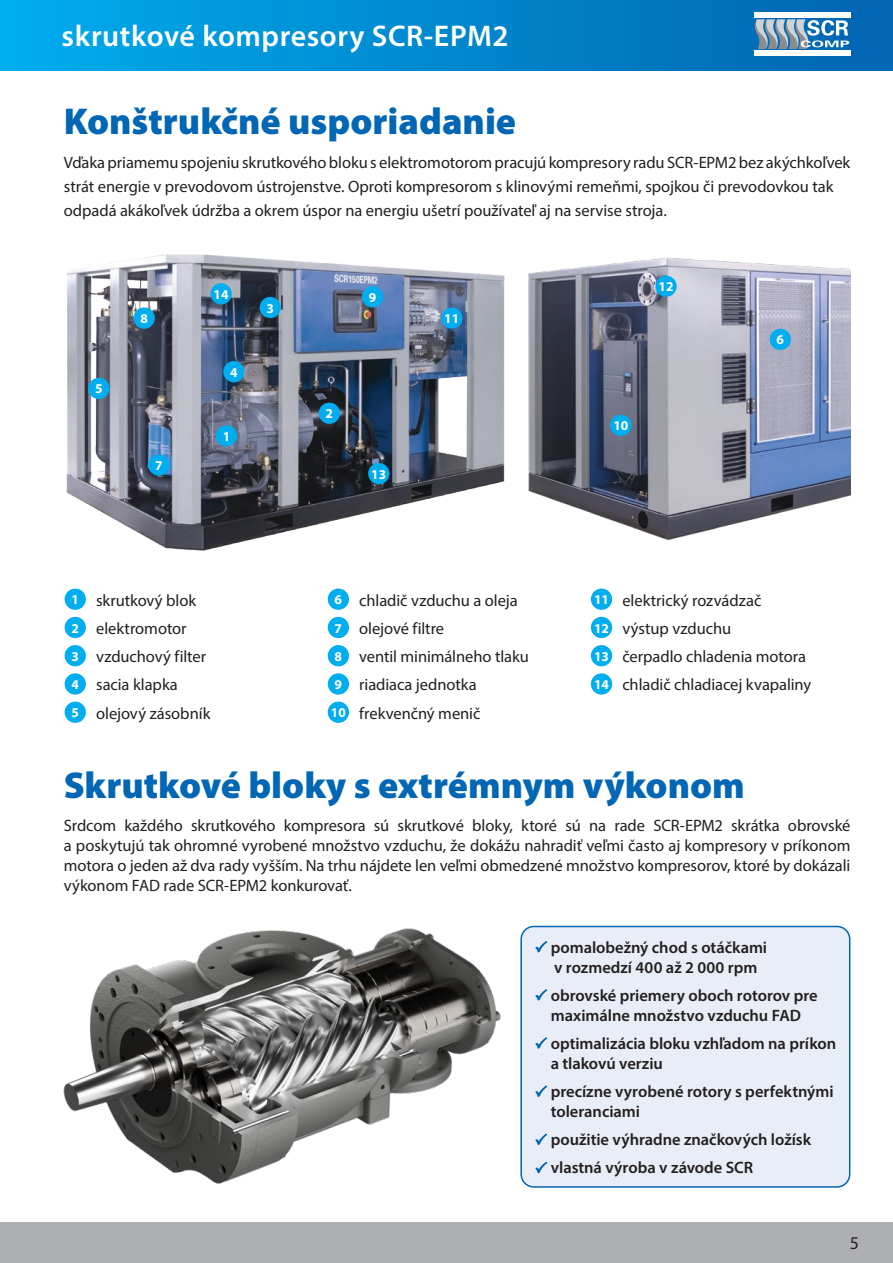
<style>
.page{position:relative;width:893px;height:1263px;background:#fff}
.page>*{position:absolute;margin:0;border:0;box-sizing:border-box;transform-origin:0 0}
.t1{font:900 37.5px "Myriad Pro";color:#0166b3}
.t2{font:600 30px "Myriad Pro";letter-spacing:.02em;color:#fff}
.t3{font:18px "Myriad Pro";color:#231f20}
.t4{font:16.5px/28.2px "Myriad Pro";letter-spacing:-.005em;color:#231f20}
.t5{font:600 16.5px/19.8px "Myriad Pro";color:#231f20}
.t6{font:700 13.5px "Myriad Pro";color:#fff}
.s1{font-weight:700;font-size:13.5px;color:#fff}
</style>
<div class="page">
<div style="left:0;top:1222px;width:893px;height:41px;background:#aeafb3"></div>
<div style="left:0;top:0;width:893px;height:70px;background:linear-gradient(to right,#00abec,#0767b2)"></div>
<div style="left:754px;top:13px;width:96px;height:5px;background:#fff"></div>
<div style="left:754px;top:50px;width:96px;height:5px;background:#fff"></div>
<svg style="left:754px;top:19px;width:95px;height:30px"></svg>
<img style="left:66px;top:254px;width:439px;height:297px">
<img style="left:528px;top:257px;width:322px;height:284px">
<div style="left:65px;top:589px;width:21px;height:21px;background:#00aeef;border-radius:50%"></div>
<div style="left:65px;top:617px;width:21px;height:21px;background:#00aeef;border-radius:50%"></div>
<div style="left:65px;top:645px;width:21px;height:21px;background:#00aeef;border-radius:50%"></div>
<div style="left:65px;top:673px;width:21px;height:22px;background:#00aeef;border-radius:50%"></div>
<div style="left:65px;top:702px;width:21px;height:21px;background:#00aeef;border-radius:50%"></div>
<div style="left:328px;top:589px;width:21px;height:21px;background:#00aeef;border-radius:50%"></div>
<div style="left:328px;top:617px;width:21px;height:21px;background:#00aeef;border-radius:50%"></div>
<div style="left:328px;top:645px;width:21px;height:21px;background:#00aeef;border-radius:50%"></div>
<div style="left:328px;top:673px;width:21px;height:22px;background:#00aeef;border-radius:50%"></div>
<div style="left:328px;top:702px;width:21px;height:21px;background:#00aeef;border-radius:50%"></div>
<div style="left:591px;top:589px;width:21px;height:21px;background:#00aeef;border-radius:50%"></div>
<div style="left:591px;top:617px;width:21px;height:21px;background:#00aeef;border-radius:50%"></div>
<div style="left:591px;top:645px;width:21px;height:21px;background:#00aeef;border-radius:50%"></div>
<div style="left:591px;top:673px;width:21px;height:22px;background:#00aeef;border-radius:50%"></div>
<div style="left:216px;top:425px;width:21px;height:21px;background:#00aeef;border-radius:50%"></div>
<div style="left:319px;top:403px;width:21px;height:21px;background:#00aeef;border-radius:50%"></div>
<div style="left:260px;top:297px;width:21px;height:21px;background:#00aeef;border-radius:50%"></div>
<div style="left:88px;top:378px;width:21px;height:21px;background:#00aeef;border-radius:50%"></div>
<div style="left:441px;top:307px;width:21px;height:22px;background:#00aeef;border-radius:50%"></div>
<div style="left:655px;top:276px;width:22px;height:21px;background:#00aeef;border-radius:50%"></div>
<div style="left:368px;top:463px;width:21px;height:21px;background:#00aeef;border-radius:50%"></div>
<div style="left:210px;top:283px;width:22px;height:21px;background:#00aeef;border-radius:50%"></div>
<div style="left:134px;top:307px;width:21px;height:22px;background:#00aeef;border-radius:50%"></div>
<div style="left:362px;top:286px;width:21px;height:21px;background:#00aeef;border-radius:50%"></div>
<div style="left:610px;top:415px;width:21px;height:21px;background:#00aeef;border-radius:50%"></div>
<div style="left:148px;top:454px;width:22px;height:22px;background:#00aeef;border-radius:50%"></div>
<div style="left:223px;top:361px;width:21px;height:21px;background:#00aeef;border-radius:50%"></div>
<div style="left:770px;top:329px;width:21px;height:21px;background:#00aeef;border-radius:50%"></div>
<img style="left:64px;top:928px;width:437px;height:256px">
<div style="left:521px;top:926px;width:329px;height:261px;background:#e8edf7;border-radius:13px"></div>
<div style="left:520px;top:926px;width:330px;height:262px;border:2px solid #0166b3;border-radius:13px"></div>
<h2 class="t2" style="left:62px;top:17px;width:448px">skrutkové kompresory SCR-EPM2</h2>
<h1 class="t1" style="left:64px;top:97px;width:454px">Konštrukčné usporiadanie</h1>
<p class="t4" style="left:64px;top:150px;width:788px;line-height:24px">Vďaka priamemu spojeniu skrutkového bloku s elektromotorom pracujú kompresory radu SCR-EPM2 bez akýchkoľvek strát energie v prevodovom ústrojenstve. Oproti kompresorom s klinovými remeňmi, spojkou či prevodovkou tak odpadá akákoľvek údržba a okrem úspor na energiu ušetrí používateľ aj na servise stroja.</p>
<p class="t6" style="left:95px;top:380px;width:9px">5</p>
<p class="t6" style="left:140px;top:310px;width:9px">8</p>
<p class="t6" style="left:155px;top:457px;width:9px">7</p>
<p class="t6" style="left:214px;top:285px;width:16px">14</p>
<p class="t6" style="left:230px;top:363px;width:9px">4</p>
<p class="t6" style="left:223px;top:428px;width:9px">1</p>
<p class="t6" style="left:267px;top:299px;width:9px">3</p>
<p class="t6" style="left:369px;top:289px;width:9px">9</p>
<p class="t6" style="left:326px;top:405px;width:9px">2</p>
<p class="t6" style="left:371px;top:465px;width:16px">13</p>
<p class="t6" style="left:444px;top:310px;width:16px">11</p>
<p class="t6" style="left:658px;top:278px;width:16px">12</p>
<p class="t6" style="left:613px;top:417px;width:16px">10</p>
<p class="t6" style="left:776px;top:331px;width:9px">6</p>
<p class="t4" style="left:71px;top:586px;width:141px"><span class="s1">1</span> skrutkový blok<br><span class="s1">2</span> elektromotor<br><span class="s1">3</span> vzduchový filter<br><span class="s1">4</span> sacia klapka<br><span class="s1">5</span> olejový zásobník</p>
<p class="t4" style="left:331px;top:586px;width:200px"><span class="s1">6</span> chladič vzduchu a oleja<br><span class="s1">7</span> olejové filtre<br><span class="s1">8</span> ventil minimálneho tlaku<br><span class="s1">9</span> riadiaca jednotka<br><span class="s1">10</span> frekvenčný menič</p>
<p class="t4" style="left:594px;top:586px;width:219px"><span class="s1">11</span> elektrický rozvádzač<br><span class="s1">12</span> výstup vzduchu<br><span class="s1">13</span> čerpadlo chladenia motora<br><span class="s1">14</span> chladič chladiacej kvapaliny</p>
<h1 class="t1" style="left:64px;top:760px;width:683px">Skrutkové bloky s extrémnym výkonom</h1>
<p class="t4" style="left:64px;top:816px;width:788px;line-height:19.8px;text-align:justify">Srdcom každého skrutkového kompresora sú skrutkové bloky, ktoré sú na rade SCR-EPM2 skrátka obrovské a poskytujú tak ohromné vyrobené množstvo vzduchu, že dokážu nahradiť veľmi často aj kompresory v príkonom motora o jeden až dva rady vyšším. Na trhu nájdete len veľmi obmedzené množstvo kompresorov, ktoré by dokázali výkonom FAD rade SCR-EPM2 konkurovať.</p>
<p class="t5" style="left:551px;top:937px;width:218px">pomalobežný chod s otáčkami v rozmedzí 400 až 2 000 rpm</p>
<p class="t5" style="left:551px;top:985px;width:268px">obrovské priemery oboch rotorov pre maximálne množstvo vzduchu FAD</p>
<p class="t5" style="left:551px;top:1033px;width:287px">optimalizácia bloku vzhľadom na príkon a tlakovú verziu</p>
<p class="t5" style="left:551px;top:1081px;width:284px">precízne vyrobené rotory s perfektnými toleranciami</p>
<p class="t5" style="left:551px;top:1125px;width:262px;line-height:28.3px">použitie výhradne značkových ložísk vlastná výroba v závode SCR</p>
<p class="t3" style="left:850px;top:1232px;width:11px">5</p>
</div>
